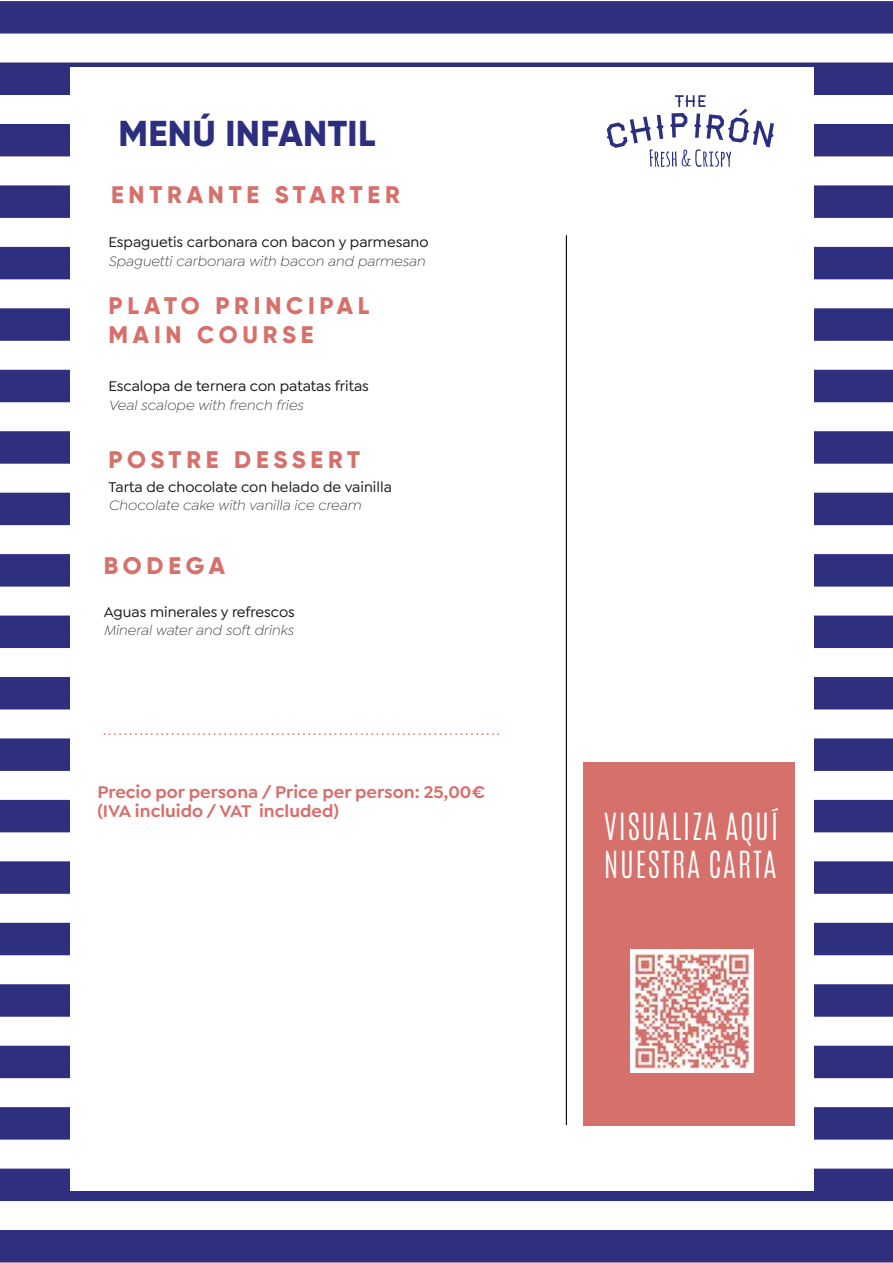
<style>
.page{position:relative;width:893px;height:1263px;background:#fff}
.page>*{position:absolute;margin:0;border:0;box-sizing:border-box;transform-origin:0 0}
.t1{font:800 36px "Gilroy";letter-spacing:.01em;color:#2c2f80}
.t2{font:300 31.2px/37.5px "Antonio";letter-spacing:.05em;color:#fff}
.t3{font:800 24px/28.8px "Gilroy";letter-spacing:.2em;color:#d6706b}
.t4{font:600 18px/19.5px "Goldplay";color:#d66f6b}
.t5{font:500 15px "Goldplay";color:#1d1d1b}
.t6{font:italic 300 14.4px "Goldplay";color:#1d1d1b;scale:1.04 1}
</style>
<div class="page">
<div style="left:0;top:1px;width:893px;height:33px;background:#2f2f80"></div>
<div style="left:0;top:185px;width:893px;height:33px;background:#2f2f80"></div>
<div style="left:0;top:246px;width:893px;height:34px;background:#2f2f80"></div>
<div style="left:0;top:308px;width:893px;height:33px;background:#2f2f80"></div>
<div style="left:0;top:369px;width:893px;height:34px;background:#2f2f80"></div>
<div style="left:0;top:431px;width:893px;height:33px;background:#2f2f80"></div>
<div style="left:0;top:492px;width:893px;height:34px;background:#2f2f80"></div>
<div style="left:0;top:554px;width:893px;height:33px;background:#2f2f80"></div>
<div style="left:0;top:615px;width:893px;height:33px;background:#2f2f80"></div>
<div style="left:0;top:677px;width:893px;height:33px;background:#2f2f80"></div>
<div style="left:0;top:799px;width:893px;height:34px;background:#2f2f80"></div>
<div style="left:0;top:861px;width:893px;height:33px;background:#2f2f80"></div>
<div style="left:0;top:922px;width:893px;height:34px;background:#2f2f80"></div>
<div style="left:0;top:984px;width:893px;height:33px;background:#2f2f80"></div>
<div style="left:0;top:1045px;width:893px;height:34px;background:#2f2f80"></div>
<div style="left:0;top:1107px;width:893px;height:33px;background:#2f2f80"></div>
<svg style="left:0;top:1168px;width:893px;height:34px;background:#3d3d88"></svg>
<div style="left:0;top:1230px;width:893px;height:33px;background:#2f2f80"></div>
<div style="left:71px;top:67px;width:743px;height:1124px;background:#fff"></div>
<svg style="left:0;top:62px;width:893px;height:105px"></svg>
<hr style="left:566px;top:235px;width:1px;height:890px;background:#010101">
<div style="left:583px;top:762px;width:212px;height:363px;background:#d6706b"></div>
<img style="left:630px;top:949px;width:124px;height:123px">
<svg style="left:0;top:733px;width:893px;height:39px"></svg>
<h1 class="t1" style="left:119px;top:111px;width:258px">MENÚ INFANTIL</h1>
<h3 class="t3" style="left:111px;top:180px;width:290px">ENTRANTE STARTER</h3>
<p class="t5" style="left:108px;top:234px;width:322px">Espaguetis carbonara con bacon y parmesano</p>
<p class="t6" style="left:108px;top:253px;width:306px">Spaguetti carbonara with bacon and parmesan</p>
<h3 class="t3" style="left:108px;top:291px;width:262px">PLATO PRINCIPAL<br>MAIN COURSE</h3>
<p class="t5" style="left:108px;top:378px;width:262px">Escalopa de ternera con patatas fritas</p>
<p class="t6" style="left:108px;top:398px;width:189px">Veal scalope with french fries</p>
<h3 class="t3" style="left:108px;top:445px;width:253px">POSTRE DESSERT</h3>
<p class="t5" style="left:108px;top:478px;width:285px">Tarta de chocolate con helado de vainilla</p>
<p class="t6" style="left:108px;top:498px;width:244px">Chocolate cake with vanilla ice cream</p>
<h3 class="t3" style="left:104px;top:551px;width:123px">BODEGA</h3>
<p class="t5" style="left:104px;top:603px;width:193px">Aguas minerales y refrescos</p>
<p class="t6" style="left:104px;top:623px;width:184px">Mineral water and soft drinks</p>
<p class="t4" style="left:97px;top:782px;width:389px">Precio por persona / Price per person: 25,00€ (IVA incluido / VAT included)</p>
<h2 class="t2" style="left:604px;top:808px;width:176px">VISUALIZA AQUÍ<br>NUESTRA CARTA</h2>
</div>
